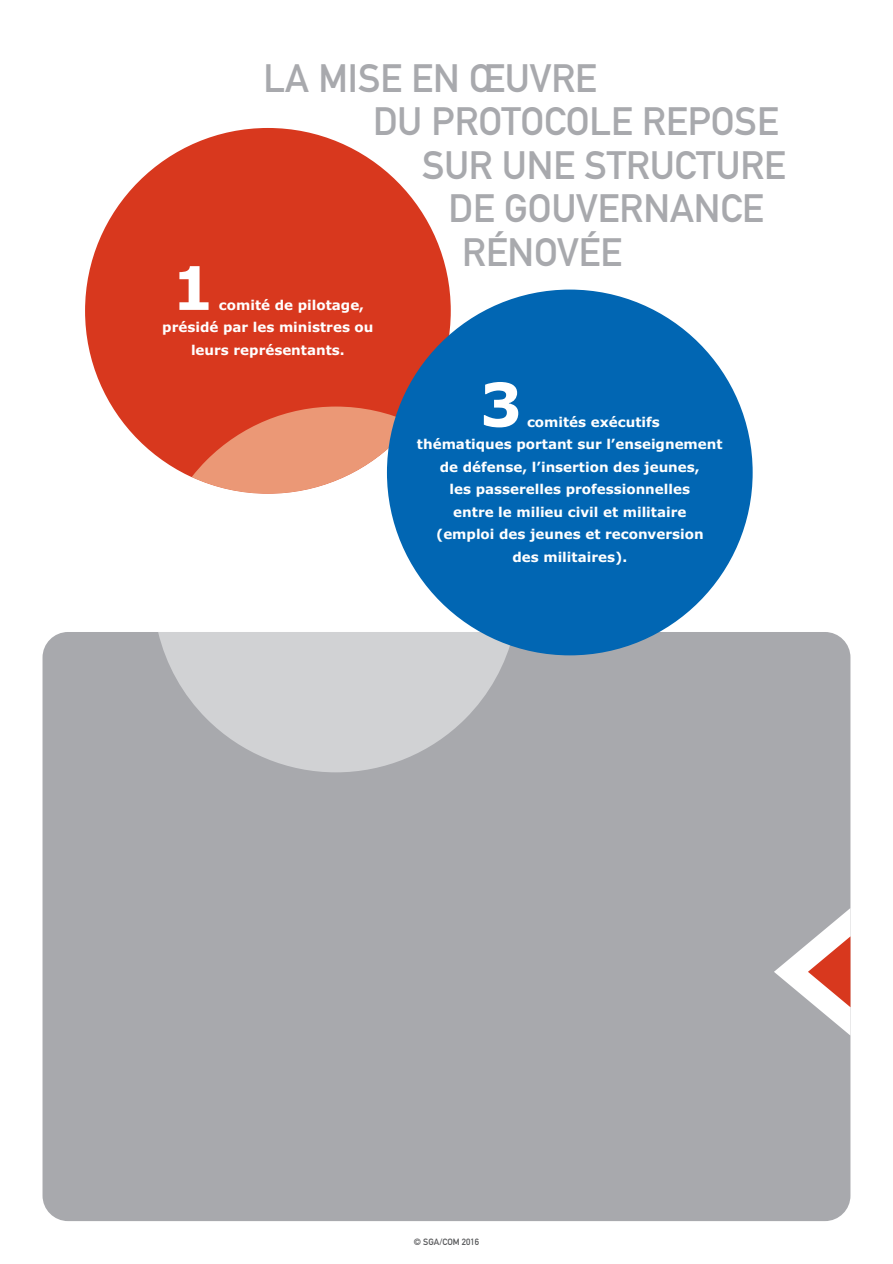
<style>
.page{position:relative;width:893px;height:1264px;background:#fff}
.page>*{position:absolute;margin:0;border:0;box-sizing:border-box;transform-origin:0 0}
.t1{font:700 60px "Verdana";color:#fff}
.t2{font:39px "DIN Mittelschrift";color:#a8a9ad}
.t3{font:700 13.5px "Verdana";color:#fff}
.t4{font:9px "DIN Mittelschrift Alternate";color:#57585a}
</style>
<div class="page">
<div style="left:43px;top:632px;width:807px;height:589px;background:#a8a9ad;border-radius:26px"></div>
<div style="left:85px;top:128px;width:366px;height:366px;background:#d8381e;border-radius:50%"></div>
<svg style="left:158px;top:632px;width:356px;height:140px;fill:#d1d2d4"></svg>
<svg style="left:192px;top:406px;width:207px;height:88px"></svg>
<div style="left:387px;top:289px;width:366px;height:366px;background:#0166b3;border-radius:50%"></div>
<svg style="left:774px;top:908px;width:76px;height:127px"></svg>
<h2 class="t2" style="left:264px;top:64px;width:335px">LA MISE EN ŒUVRE</h2>
<h2 class="t2" style="left:373px;top:108px;width:407px">DU PROTOCOLE REPOSE</h2>
<h2 class="t2" style="left:422px;top:151px;width:365px">SUR UNE STRUCTURE</h2>
<h2 class="t2" style="left:449px;top:195px;width:317px">DE GOUVERNANCE</h2>
<h2 class="t2" style="left:462px;top:238px;width:161px">RÉNOVÉE</h2>
<h1 class="t1" style="left:172px;top:264px;width:44px">1</h1>
<p class="t3" style="left:219px;top:300px;width:147px">comité de pilotage,</p>
<p class="t3" style="left:162px;top:322px;width:213px">présidé par les ministres ou</p>
<p class="t3" style="left:191px;top:345px;width:155px">leurs représentants.</p>
<h1 class="t1" style="left:480px;top:381px;width:44px">3</h1>
<p class="t3" style="left:527px;top:416px;width:134px">comités exécutifs</p>
<p class="t3" style="left:417px;top:439px;width:307px">thématiques portant sur l’enseignement</p>
<p class="t3" style="left:440px;top:461px;width:261px">de défense, l’insertion des jeunes,</p>
<p class="t3" style="left:450px;top:484px;width:242px">les passerelles professionnelles</p>
<p class="t3" style="left:453px;top:506px;width:235px">entre le milieu civil et militaire</p>
<p class="t3" style="left:436px;top:529px;width:269px">(emploi des jeunes et reconversion</p>
<p class="t3" style="left:512px;top:551px;width:116px">des militaires).</p>
<p class="t4" style="left:414px;top:1238px;width:67px">© SGA/COM 2016</p>
</div>
